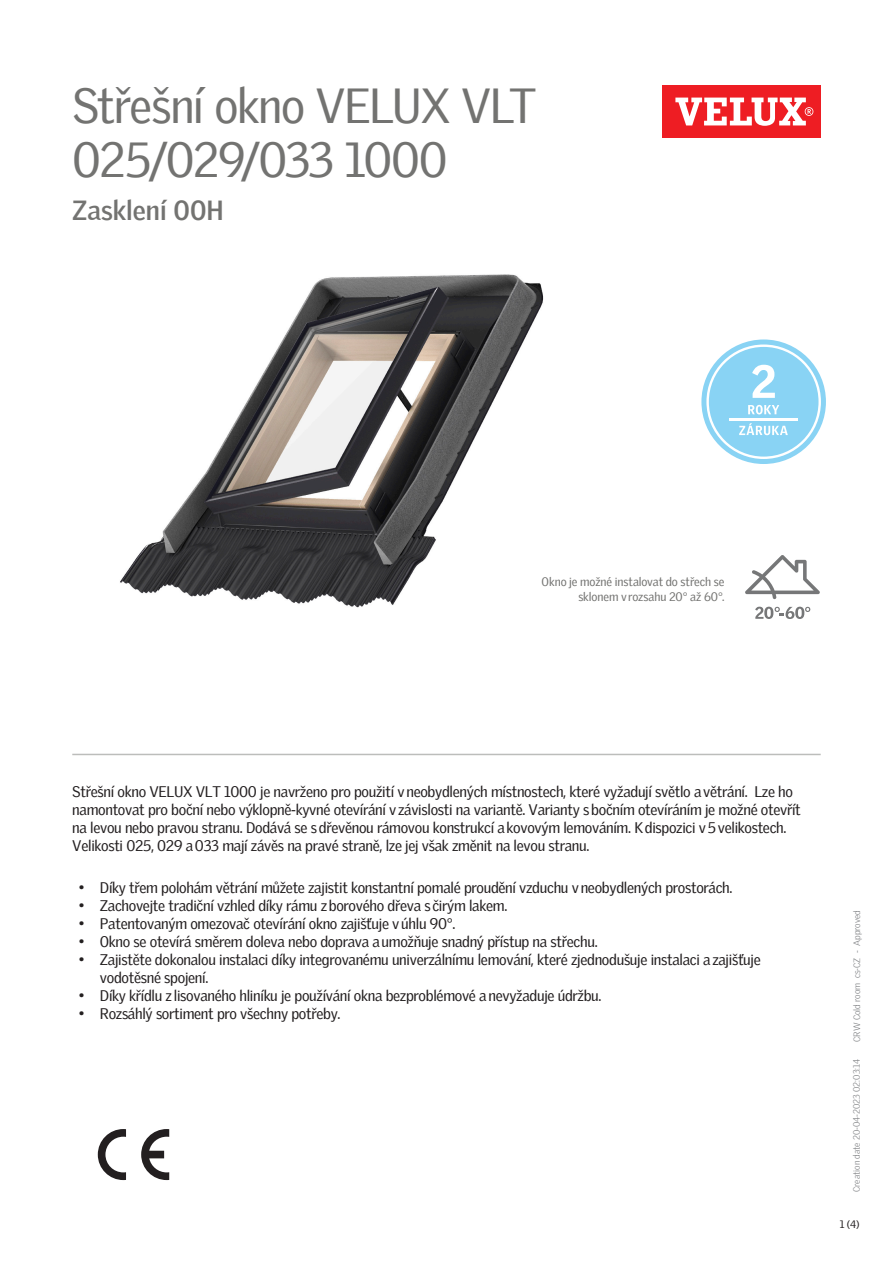
<style>
.page{position:relative;width:893px;height:1263px;background:#fff}
.page>*{position:absolute;margin:0;border:0;box-sizing:border-box;transform-origin:0 0}
.Headline{font:48px/54px "Velux Gothic";letter-spacing:-.03em;color:#737371}
.t1{font:700 27px "Velux Gothic";color:#737371}
.Body_Regular{font:15px/18px "Velux Gothic";letter-spacing:-.02em;color:#231f20}
.t2{font:12px/15px "Velux Gothic";letter-spacing:-.005em;color:#737371;text-align:right}
.t3{font:10.5px "Velux Gothic";color:#231f20}
.t4{font:300 9px "Velux Gothic";color:#7c7e81}
</style>
<div class="page">
<div style="left:662px;top:85px;width:159px;height:53px;background:#ee1d23"></div>
<svg style="left:675px;top:98px;width:138px;height:28px"></svg>
<hr style="left:72px;top:754px;width:749px;height:1px;background:#bcbdbb">
<svg style="left:745px;top:555px;width:75px;height:44px"></svg>
<svg style="left:755px;top:607px;width:55px;height:12px"></svg>
<svg style="left:141px;top:1129px;width:28px;height:51px"></svg>
<svg style="left:98px;top:1129px;width:28px;height:51px"></svg>
<img style="left:120px;top:274px;width:424px;height:334px">
<svg style="left:701px;top:339px;width:125px;height:125px"></svg>
<p class="Headline" style="left:72px;top:74px;width:466px">Střešní okno VELUX VLT<br>025/029/033 1000</p>
<p class="t1" style="left:72px;top:190px;width:153px">Zasklení 00H</p>
<p class="t2" style="left:542px;top:573px;width:184px">Okno je možné instalovat do střech se sklonem v rozsahu 20° až 60°.</p>
<p class="Body_Regular" style="left:72px;top:781px;width:730px">Střešní okno VELUX VLT 1000 je navrženo pro použití v neobydlených místnostech, které vyžadují světlo a větrání. Lze ho namontovat pro boční nebo výklopně-kyvné otevírání v závislosti na variantě. Varianty s bočním otevíráním je možné otevřít na levou nebo pravou stranu. Dodává se s dřevěnou rámovou konstrukcí a kovovým lemováním. K dispozici v 5 velikostech.<br>Velikosti 025, 029 a 033 mají závěs na pravé straně, lze jej však změnit na levou stranu.</p>
<p class="Body_Regular" style="left:79px;top:878px;width:655px">• Díky třem polohám větrání můžete zajistit konstantní pomalé proudění vzduchu v neobydlených prostorách.</p>
<p class="Body_Regular" style="left:79px;top:896px;width:430px">• Zachovejte tradiční vzhled díky rámu z borového dřeva s čirým lakem.</p>
<p class="Body_Regular" style="left:79px;top:914px;width:378px">• Patentovaným omezovač otevírání okno zajišťuje v úhlu 90°.</p>
<p class="Body_Regular" style="left:79px;top:932px;width:520px">• Okno se otevírá směrem doleva nebo doprava a umožňuje snadný přístup na střechu.</p>
<p class="Body_Regular" style="left:100px;top:950px;width:662px;text-indent:-21px">• Zajistěte dokonalou instalaci díky integrovanému univerzálnímu lemování, které zjednodušuje instalaci a zajišťuje vodotěsné spojení.</p>
<p class="Body_Regular" style="left:79px;top:986px;width:524px">• Díky křídlu z lisovaného hliníku je používání okna bezproblémové a nevyžaduje údržbu.</p>
<p class="Body_Regular" style="left:79px;top:1004px;width:263px">• Rozsáhlý sortiment pro všechny potřeby.</p>
<p class="t4" style="left:850px;top:1042px;width:133px;rotate:-90deg">CRW Cold room cs-CZ - Approved</p>
<p class="t4" style="left:850px;top:1192px;width:134px;rotate:-90deg">Creation date 20-04-2023 02:03:14</p>
<p class="t3" style="left:840px;top:1216px;width:21px">1 (4)</p>
</div>
